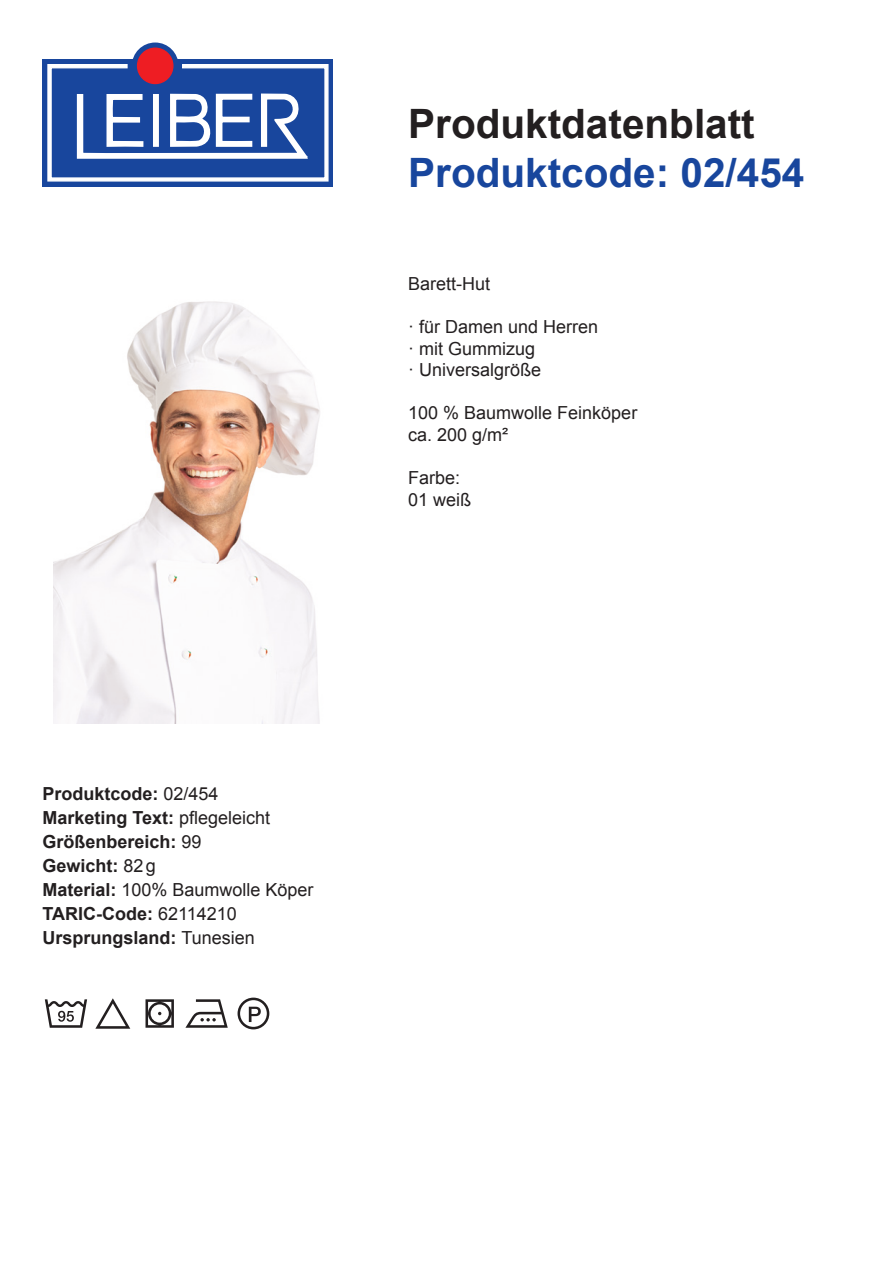
<style>
.page{position:relative;width:893px;height:1263px;background:#fff}
.page>*{position:absolute;margin:0;border:0;box-sizing:border-box;transform-origin:0 0}
.t1{font:700 40.5px "Arial";color:#18469d}
.t2{font:700 40.5px "Arial";color:#231f20}
.t3{font:700 18px/24px "Arial";color:#231f20}
.t4{font:18px/21.6px "Arial";color:#231f20}
.s1{font-weight:400}
</style>
<div class="page">
<div style="left:43px;top:59px;width:290px;height:127px;background:#18469d"></div>
<svg style="left:47px;top:64px;width:282px;height:118px"></svg>
<svg style="left:132px;top:43px;width:47px;height:46px"></svg>
<div style="left:138px;top:48px;width:35px;height:36px;background:#ee1d23;border-radius:50%"></div>
<div style="left:137px;top:48px;width:37px;height:36px;border:1px solid #ee1d23;border-radius:50%"></div>
<img style="left:53px;top:301px;width:267px;height:422px">
<svg style="left:45px;top:999px;width:42px;height:29px"></svg>
<svg style="left:95px;top:998px;width:35px;height:31px"></svg>
<svg style="left:146px;top:999px;width:28px;height:29px"></svg>
<svg style="left:185px;top:999px;width:43px;height:29px"></svg>
<svg style="left:238px;top:997px;width:31px;height:32px"></svg>
<h1 class="t2" style="left:408px;top:97px;width:348px">Produktdatenblatt</h1>
<h1 class="t1" style="left:408px;top:146px;width:398px">Produktcode: 02/454</h1>
<p class="t4" style="left:408px;top:273px;width:84px">Barett-Hut</p>
<p class="t4" style="left:408px;top:316px;width:192px">· für Damen und Herren · mit Gummizug<br>· Universalgröße</p>
<p class="t4" style="left:408px;top:402px;width:231px">100 % Baumwolle Feinköper ca. 200 g/m²</p>
<p class="t4" style="left:408px;top:467px;width:65px">Farbe:<br>01 weiß</p>
<p class="t3" style="left:43px;top:782px;width:273px">Produktcode: <span class="s1">02/454<br></span>Marketing Text: <span class="s1">pflegeleicht<br></span>Größenbereich: <span class="s1">99<br></span>Gewicht: <span class="s1">82g<br></span>Material: <span class="s1">100% Baumwolle Köper<br></span>TARIC-Code: <span class="s1">62114210<br></span>Ursprungsland: <span class="s1">Tunesien</span></p>
</div>
